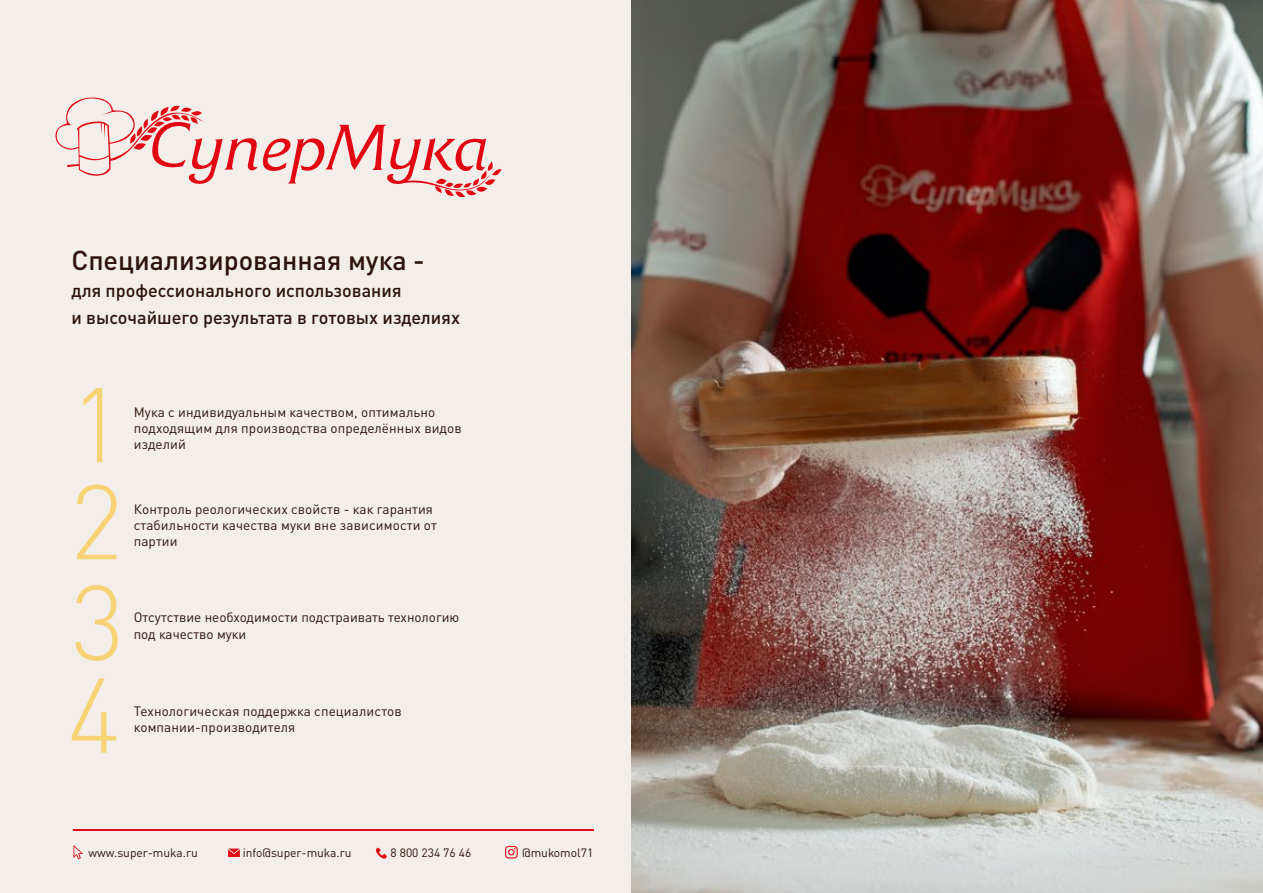
<style>
.page{position:relative;width:1263px;height:893px;background:#fff}
.page>*{position:absolute;margin:0;border:0;box-sizing:border-box;transform-origin:0 0}
.t1{font:300 104.25px/96.9px "DIN Pro";color:#f7d376;text-align:justify}
.t2{font:500 27px "DIN Pro";color:#2e120e}
.t3{font:500 18px/27px "DIN Pro";color:#2e120e}
.t4{font:13.5px/16.2px "DIN Pro";letter-spacing:.01em;color:#2e120e}
.t5{font:12px "DIN Pro";color:#2f130e}
</style>
<div class="page">
<div style="left:0;top:0;width:638px;height:893px;background:#f3eee9"></div>
<img style="left:631px;top:0;width:632px;height:893px">
<svg style="left:55px;top:97px;width:446px;height:101px"></svg>
<hr style="left:74px;top:830px;width:520px;height:1px;background:#e10c17">
<svg style="left:505px;top:846px;width:13px;height:12px"></svg>
<svg style="left:228px;top:848px;width:12px;height:9px"></svg>
<svg style="left:73px;top:845px;width:10px;height:14px"></svg>
<svg style="left:375px;top:848px;width:12px;height:11px"></svg>
<h2 class="t2" style="left:71px;top:238px;width:355px">Специализированная мука -</h2>
<h3 class="t3" style="left:71px;top:275px;width:390px">для профессионального использования<br>и высочайшего результата в готовых изделиях</h3>
<h1 class="t1" style="left:67px;top:367px;width:59px">1<br>2<br>3<br>4</h1>
<p class="t4" style="left:134px;top:403px;width:329px">Мука с индивидуальным качеством, оптимально подходящим для производства определённых видов изделий</p>
<p class="t4" style="left:134px;top:499px;width:304px">Контроль реологических свойств - как гарантия стабильности качества муки вне зависимости от партии</p>
<p class="t4" style="left:134px;top:608px;width:327px">Отсутствие необходимости подстраивать технологию под качество муки</p>
<p class="t4" style="left:134px;top:702px;width:269px">Технологическая поддержка специалистов компании-производителя</p>
<p class="t5" style="left:88px;top:843px;width:111px">www.super-muka.ru</p>
<p class="t5" style="left:243px;top:843px;width:110px">info@super-muka.ru</p>
<p class="t5" style="left:390px;top:843px;width:82px">8 800 234 76 46</p>
<p class="t5" style="left:522px;top:843px;width:73px">@mukomol71</p>
</div>
